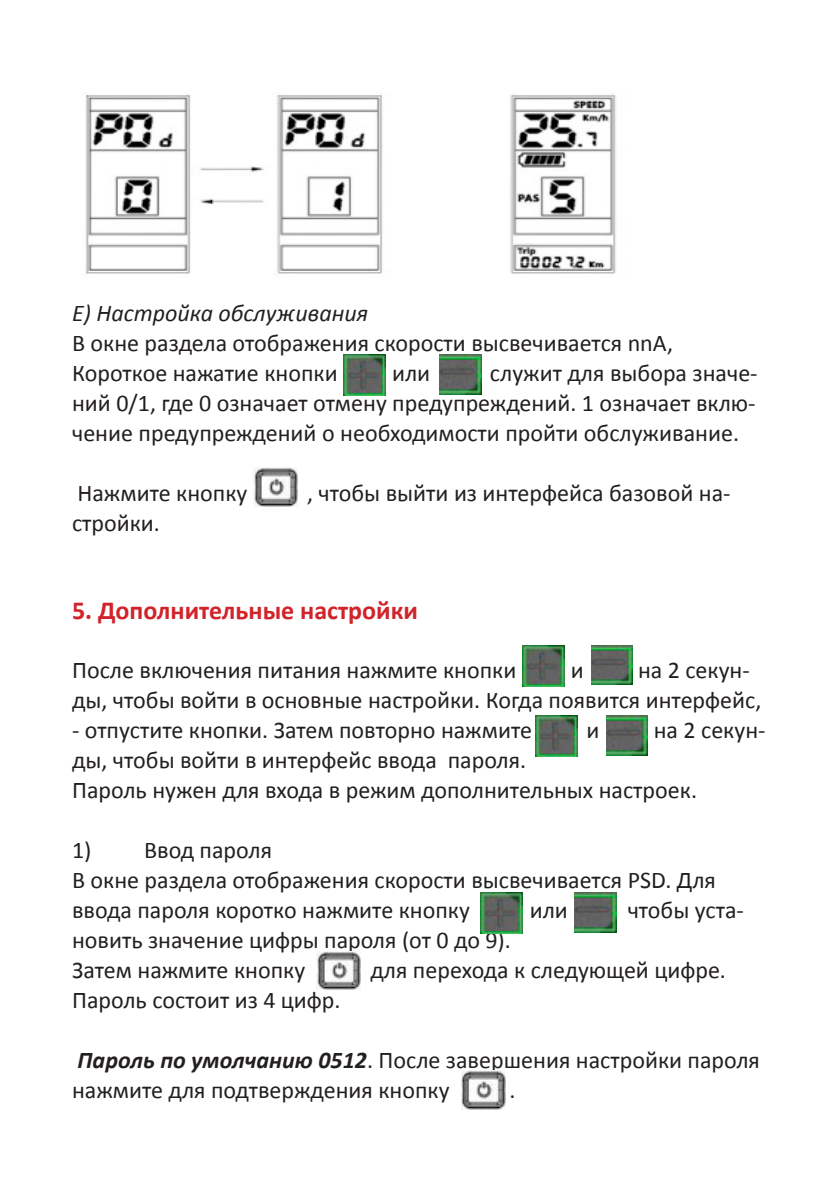
<style>
.page{position:relative;width:840px;height:1191px;background:#fff}
.page>*{position:absolute;margin:0;border:0;box-sizing:border-box;transform-origin:0 0}
.t1{font:700 26px "Calibri";color:#d1232a}
.t2{font:24px/30px "Calibri";color:#231f20}
.t3{font:italic 24px "Calibri";color:#231f20}
.s1{font-weight:700;font-style:italic}
</style>
<div class="page">
<img style="left:85px;top:95px;width:531px;height:179px">
<img style="left:343px;top:354px;width:42px;height:41px">
<img style="left:439px;top:354px;width:41px;height:40px">
<img style="left:254px;top:468px;width:44px;height:38px">
<img style="left:522px;top:645px;width:42px;height:41px">
<img style="left:591px;top:645px;width:41px;height:40px">
<img style="left:535px;top:715px;width:42px;height:41px">
<img style="left:606px;top:715px;width:41px;height:40px">
<img style="left:480px;top:892px;width:42px;height:42px">
<img style="left:574px;top:892px;width:42px;height:40px">
<img style="left:317px;top:951px;width:43px;height:38px">
<img style="left:461px;top:1071px;width:44px;height:38px">
<p class="t3" style="left:72px;top:296px;width:297px">Е) Настройка обслуживания</p>
<p class="t2" style="left:72px;top:328px;width:602px">В окне раздела отображения скорости высвечивается nnA,<br>Короткое нажатие кнопки</p>
<p class="t2" style="left:72px;top:358px;width:686px;text-align:justify;text-indent:417px">служит для выбора значе&shy;ний 0/1, где 0 означает отмену предупреждений. 1 означает вклю&shy;чение предупреждений о необходимости пройти обслуживание.</p>
<p class="t2" style="left:392px;top:358px;width:40px">или</p>
<p class="t2" style="left:77px;top:478px;width:171px">Нажмите кнопку</p>
<p class="t2" style="left:307px;top:478px;width:424px">, чтобы выйти из интерфейса базовой на-</p>
<p class="t2" style="left:72px;top:508px;width:89px">стройки.</p>
<p class="t1" style="left:72px;top:594px;width:347px">5. Дополнительные настройки</p>
<p class="t2" style="left:72px;top:655px;width:445px">После включения питания нажмите кнопки</p>
<p class="t2" style="left:570px;top:655px;width:14px">и</p>
<p class="t2" style="left:72px;top:655px;width:690px;text-indent:565px">на 2 секун&shy;ды, чтобы войти в основные настройки. Когда появится интерфейс,</p>
<p class="t2" style="left:72px;top:715px;width:461px">- отпустите кнопки. Затем повторно нажмите</p>
<p class="t2" style="left:586px;top:715px;width:14px">и</p>
<p class="t2" style="left:653px;top:715px;width:113px">на 2 секун-</p>
<p class="t2" style="left:72px;top:745px;width:626px">ды, чтобы войти в интерфейс ввода пароля.<br>Пароль нужен для входа в режим дополнительных настроек.</p>
<p class="t2" style="left:72px;top:835px;width:645px">1) Ввод пароля<br>В окне раздела отображения скорости высвечивается PSD. Для ввода пароля коротко нажмите кнопку</p>
<p class="t2" style="left:529px;top:895px;width:40px">или</p>
<p class="t2" style="left:627px;top:895px;width:118px">чтобы уста-</p>
<p class="t2" style="left:72px;top:925px;width:440px">новить значение цифры пароля (от 0 до 9).<br>Затем нажмите кнопку</p>
<p class="t2" style="left:370px;top:955px;width:357px">для перехода к следующей цифре.</p>
<p class="t2" style="left:72px;top:985px;width:270px">Пароль состоит из 4 цифр.</p>
<p class="t2" style="left:72px;top:1045px;width:689px"><span class="s1">Пароль по умолчанию 0512</span>. После завершения настройки пароля нажмите для подтверждения кнопку</p>
<p class="t2" style="left:509px;top:1075px;width:8px">.</p>
</div>
